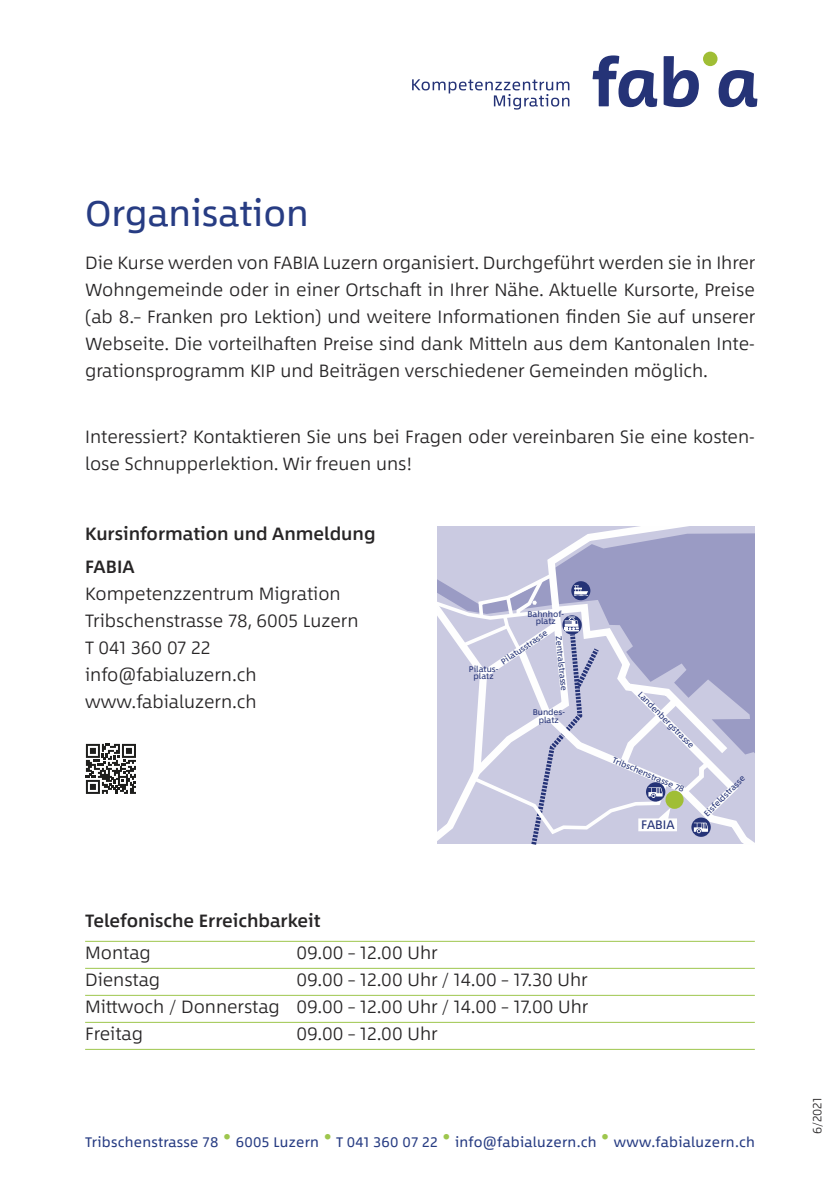
<style>
.page{position:relative;width:840px;height:1191px;background:#fff}
.page>*{position:absolute;margin:0;border:0;box-sizing:border-box;transform-origin:0 0}
.t1{font:36px "Between 1";color:#273c83}
.t2{font:300 18px/27px "Between 1";color:#272526}
.t3{font:500 18px "Between 1";color:#272526}
.t4{font:14px "Between 1";letter-spacing:.02em;color:#273c83}
.t5{font:12.6px "Between 1";color:#253377}
.t6{font:300 12px "Between 1";color:#272526}
.t7{font:8.4px/7.2px "Between 1";color:#253377;text-align:center}
</style>
<div class="page">
<svg style="left:412px;top:79px;width:157px;height:31px"></svg>
<svg style="left:592px;top:55px;width:65px;height:52px"></svg>
<svg style="left:663px;top:56px;width:35px;height:51px"></svg>
<svg style="left:718px;top:70px;width:39px;height:37px"></svg>
<div style="left:702px;top:52px;width:15px;height:14px;background:#a0be35;border-radius:50%"></div>
<svg style="left:437px;top:526px;width:300px;height:45px;background:#bbbbd7"></svg>
<svg style="left:437px;top:571px;width:317px;height:273px;background:#c3c4dc"></svg>
<div style="left:84px;top:742px;width:54px;height:54px;background:linear-gradient(to right,#fff,#fff)"></div>
<svg style="left:86px;top:744px;width:50px;height:50px"></svg>
<hr style="left:85px;top:940px;width:669px;height:1px;background:#9ec64d">
<hr style="left:85px;top:967px;width:669px;height:1px;background:#9ec64d">
<hr style="left:85px;top:994px;width:669px;height:1px;background:#9ec64d">
<hr style="left:85px;top:1021px;width:669px;height:1px;background:#9ec64d">
<hr style="left:85px;top:1048px;width:669px;height:1px;background:#9ec64d">
<p class="t1" style="left:85px;top:190px;width:225px">Organisation</p>
<p class="t2" style="left:85px;top:249px;width:671px;text-align:justify">Die Kurse werden von FABIA Luzern organisiert. Durchgeführt werden sie in Ihrer Wohngemeinde oder in einer Ortschaft in Ihrer Nähe. Aktuelle Kursorte, Preise (ab 8.– Franken pro Lektion) und weitere Informationen finden Sie auf unserer Webseite. Die vorteilhaften Preise sind dank Mitteln aus dem Kantonalen Inte&shy;grationsprogramm KIP und Beiträgen verschiedener Gemeinden möglich.</p>
<p class="t2" style="left:85px;top:422px;width:670px">Interessiert? Kontaktieren Sie uns bei Fragen oder vereinbaren Sie eine kosten&shy;lose Schnupperlektion. Wir freuen uns!</p>
<p class="t3" style="left:85px;top:522px;width:292px">Kursinformation und Anmeldung</p>
<p class="t3" style="left:85px;top:555px;width:51px">FABIA</p>
<p class="t2" style="left:85px;top:580px;width:257px">Kompetenzzentrum Migration</p>
<p class="t2" style="left:85px;top:607px;width:275px">Tribschenstrasse 78, 6005 Luzern<br>T 041 360 07 22</p>
<p class="t2" style="left:85px;top:661px;width:173px">info@fabialuzern.ch</p>
<p class="t2" style="left:85px;top:688px;width:173px">www.fabialuzern.ch</p>
<p class="t7" style="left:527px;top:610px;width:38px">Bahnhof&shy;platz</p>
<p class="t7" style="left:499px;top:659px;width:55px;rotate:-34deg">Pilatusstrasse</p>
<p class="t7" style="left:562px;top:635px;width:57px;rotate:84deg">Zentralstrasse</p>
<p class="t7" style="left:468px;top:665px;width:31px">Pilatus&shy;platz</p>
<p class="t7" style="left:532px;top:708px;width:34px">Bundes&shy;platz</p>
<p class="t7" style="left:641px;top:690px;width:77px;rotate:45deg">Landenbergstrasse</p>
<p class="t7" style="left:614px;top:756px;width:79px;rotate:23deg">Tribschenstrasse 78</p>
<p class="t5" style="left:641px;top:816px;width:35px">FABIA</p>
<p class="t7" style="left:702px;top:812px;width:55px;rotate:-45deg">Eisfeldstrasse</p>
<p class="t3" style="left:85px;top:908px;width:237px">Telefonische Erreichbarkeit</p>
<p class="t2" style="left:85px;top:939px;width:67px">Montag</p>
<p class="t2" style="left:296px;top:939px;width:142px">09.00 – 12.00 Uhr</p>
<p class="t2" style="left:85px;top:966px;width:76px">Dienstag</p>
<p class="t2" style="left:296px;top:966px;width:292px">09.00 – 12.00 Uhr / 14.00 – 17.30 Uhr</p>
<p class="t2" style="left:85px;top:993px;width:504px">Mittwoch / Donnerstag 09.00 – 12.00 Uhr / 14.00 – 17.00 Uhr</p>
<p class="t2" style="left:85px;top:1020px;width:59px">Freitag</p>
<p class="t2" style="left:296px;top:1020px;width:142px">09.00 – 12.00 Uhr</p>
<p class="t4" style="left:85px;top:1132px;width:670px">Tribschenstrasse 78 <sup>-</sup> 6005 Luzern <sup>-</sup> T 041 360 07 22 <sup>-</sup> info@fabialuzern.ch <sup>-</sup> www.fabialuzern.ch</p>
<p class="t6" style="left:809px;top:1134px;width:38px;rotate:-90deg">6/2021</p>
</div>
